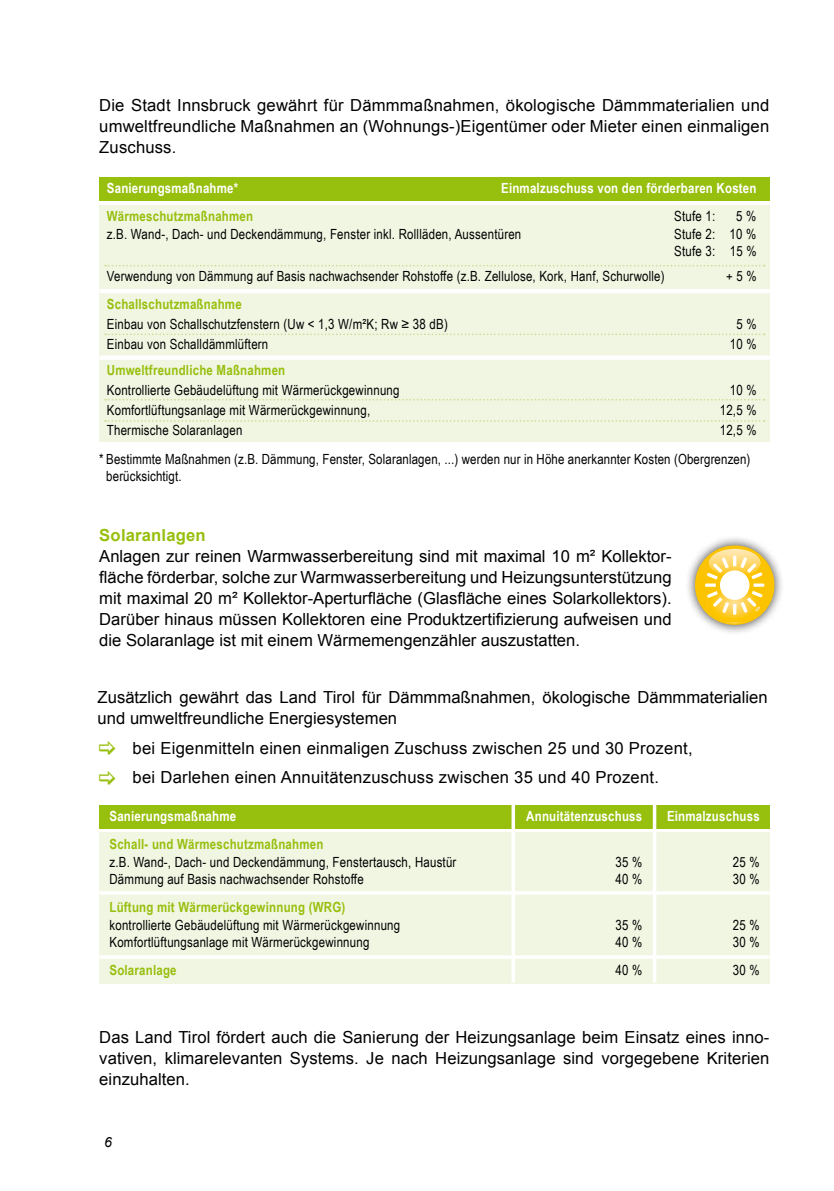
<style>
.page{position:relative;width:834px;height:1191px;background:#fff}
.page>*{position:absolute;margin:0;border:0;box-sizing:border-box;transform-origin:0 0}
.t1{font:16.62px/21px "Arial";letter-spacing:.005em;color:#000;text-align:justify}
.t2{font:700 16.62px "Arial";letter-spacing:.01em;color:#97bf0d}
.t3{font:14px/17.5px "Arial Narrow";letter-spacing:.015em;color:#000}
.t4{font:700 14px "Arial Narrow";letter-spacing:.015em;color:#97bf0d}
.t5{font:700 14px "Arial Narrow";letter-spacing:.015em;color:#fff}
.t6{font:italic 14px "Arial";color:#000}
</style>
<div class="page">
<div style="left:684px;top:535px;width:100px;height:100px;background:#000;opacity:.75"></div>
<div style="left:694px;top:545px;width:80px;height:80px;background:#fcc400;border-radius:50%"></div>
<img style="left:708px;top:549px;width:52px;height:6px">
<img style="left:707px;top:615px;width:54px;height:8px">
<svg style="left:704px;top:555px;width:60px;height:60px"></svg>
<div style="left:719px;top:570px;width:30px;height:30px;background:#fff;border-radius:50%"></div>
<div style="left:99px;top:177px;width:670px;height:24px;background:#97bf0d"></div>
<div style="left:99px;top:205px;width:670px;height:237px;background:#f1f6e3"></div>
<hr style="left:99px;top:289px;width:670px;height:4px;background:#fff">
<svg style="left:105px;top:265px;width:659px;height:1px"></svg>
<div style="left:99px;top:355px;width:670px;height:5px;background:#fff"></div>
<svg style="left:105px;top:333px;width:659px;height:2px"></svg>
<svg style="left:105px;top:399px;width:659px;height:1px"></svg>
<svg style="left:105px;top:420px;width:659px;height:2px"></svg>
<div style="left:99px;top:805px;width:670px;height:23px;background:#97bf0d"></div>
<div style="left:99px;top:832px;width:670px;height:151px;background:#f1f6e3"></div>
<hr style="left:99px;top:891px;width:670px;height:3px;background:#fff">
<hr style="left:99px;top:955px;width:670px;height:4px;background:#fff">
<svg style="left:652px;top:805px;width:4px;height:177px"></svg>
<svg style="left:511px;top:805px;width:4px;height:177px"></svg>
<p class="t1" style="left:99px;top:95px;width:671px">Die Stadt Innsbruck gewährt für Dämmmaßnahmen, ökologische Dämmmaterialien und umweltfreundliche Maßnahmen an (Wohnungs-)Eigentümer oder Mieter einen einmaligen Zuschuss.</p>
<p class="t5" style="left:107px;top:177px;width:133px">Sanierungsmaßnahme*</p>
<p class="t5" style="left:501px;top:177px;width:257px">Einmalzuschuss von den förderbaren Kosten</p>
<p class="t4" style="left:107px;top:205px;width:148px">Wärmeschutzmaßnahmen</p>
<p class="t3" style="left:674px;top:207px;width:43px">Stufe 1:</p>
<p class="t3" style="left:736px;top:207px;width:22px">5 %</p>
<p class="t3" style="left:107px;top:224px;width:416px">z.B. Wand-, Dach- und Deckendämmung, Fenster inkl. Rollläden, Aussentüren</p>
<p class="t3" style="left:674px;top:224px;width:84px">Stufe 2: 10 %<br>Stufe 3: 15 %</p>
<p class="t3" style="left:107px;top:267px;width:559px">Verwendung von Dämmung auf Basis nachwachsender Rohstoffe (z.B. Zellulose, Kork, Hanf, Schurwolle)</p>
<p class="t3" style="left:725px;top:267px;width:32px">+5%</p>
<p class="t4" style="left:107px;top:294px;width:136px">Schallschutzmaßnahme</p>
<p class="t3" style="left:107px;top:314px;width:342px">Einbau von Schallschutzfenstern (Uw &lt; 1,3 W/m²K; Rw ≥ 38 dB)</p>
<p class="t3" style="left:736px;top:314px;width:22px">5 %</p>
<p class="t3" style="left:107px;top:335px;width:163px">Einbau von Schalldämmlüftern</p>
<p class="t3" style="left:729px;top:335px;width:28px">10 %</p>
<p class="t4" style="left:107px;top:359px;width:180px">Umweltfreundliche Maßnahmen</p>
<p class="t3" style="left:107px;top:381px;width:294px">Kontrollierte Gebäudelüftung mit Wärmerückgewinnung</p>
<p class="t3" style="left:729px;top:381px;width:28px">10 %</p>
<p class="t3" style="left:107px;top:401px;width:265px">Komfortlüftungsanlage mit Wärmerückgewinnung,</p>
<p class="t3" style="left:719px;top:401px;width:38px">12,5 %</p>
<p class="t3" style="left:107px;top:421px;width:137px">Thermische Solaranlagen</p>
<p class="t3" style="left:99px;top:416px;width:658px;line-height:28.3px;text-indent:620px">12,5 % * Bestimmte Maßnahmen (z.B. Dämmung, Fenster, Solaranlagen, ...) werden nur in Höhe anerkannter Kosten (Obergrenzen)</p>
<p class="t3" style="left:106px;top:466px;width:77px">berücksichtigt.</p>
<p class="t2" style="left:99px;top:523px;width:108px">Solaranlagen</p>
<p class="t1" style="left:99px;top:545px;width:573px">Anlagen zur reinen Warmwasserbereitung sind mit maximal 10 m² Kollektor&shy;fläche förderbar, solche zur Warmwasserbereitung und Heizungsunterstützung mit maximal 20 m² Kollektor-Aperturfläche (Glasfläche eines Solarkollektors).<br>Darüber hinaus müssen Kollektoren eine Produktzertifizierung aufweisen und die Solaranlage ist mit einem Wärmemengenzähler auszustatten.</p>
<p class="t1" style="left:98px;top:686px;width:671px">Zusätzlich gewährt das Land Tirol für Dämmmaßnahmen, ökologische Dämmmaterialien und umweltfreundliche Energiesystemen</p>
<p class="t1" style="left:133px;top:733px;width:561px;line-height:29.8px">bei Eigenmitteln einen einmaligen Zuschuss zwischen 25 und 30 Prozent, bei Darlehen einen Annuitätenzuschuss zwischen 35 und 40 Prozent.</p>
<p class="t5" style="left:109px;top:805px;width:128px">Sanierungsmaßnahme</p>
<p class="t5" style="left:526px;top:805px;width:117px">Annuitätenzuschuss</p>
<p class="t5" style="left:667px;top:805px;width:94px">Einmalzuschuss</p>
<p class="t4" style="left:109px;top:833px;width:215px">Schall- und Wärmeschutzmaßnahmen</p>
<p class="t3" style="left:109px;top:852px;width:348px">z.B. Wand-, Dach- und Deckendämmung, Fenstertausch, Haustür</p>
<p class="t3" style="left:615px;top:852px;width:28px">35 %</p>
<p class="t3" style="left:732px;top:852px;width:28px">25 %</p>
<p class="t3" style="left:109px;top:870px;width:256px">Dämmung auf Basis nachwachsender Rohstoffe</p>
<p class="t3" style="left:615px;top:870px;width:28px">40 %</p>
<p class="t3" style="left:732px;top:870px;width:28px">30 %</p>
<p class="t4" style="left:109px;top:896px;width:237px">Lüftung mit Wärmerückgewinnung (WRG)</p>
<p class="t3" style="left:109px;top:915px;width:292px">kontrollierte Gebäudelüftung mit Wärmerückgewinnung</p>
<p class="t3" style="left:615px;top:915px;width:28px">35 %</p>
<p class="t3" style="left:732px;top:915px;width:28px">25 %</p>
<p class="t3" style="left:109px;top:933px;width:261px">Komfortlüftungsanlage mit Wärmerückgewinnung</p>
<p class="t3" style="left:615px;top:933px;width:28px">40 %</p>
<p class="t3" style="left:732px;top:933px;width:28px">30 %</p>
<p class="t4" style="left:109px;top:959px;width:69px">Solaranlage</p>
<p class="t3" style="left:615px;top:961px;width:28px">40 %</p>
<p class="t3" style="left:732px;top:961px;width:28px">30 %</p>
<p class="t1" style="left:99px;top:1026px;width:671px">Das Land Tirol fördert auch die Sanierung der Heizungsanlage beim Einsatz eines inno&shy;vativen, klimarelevanten Systems. Je nach Heizungsanlage sind vorgegebene Kriterien einzuhalten.</p>
<p class="t6" style="left:104px;top:1132px;width:9px">6</p>
</div>
